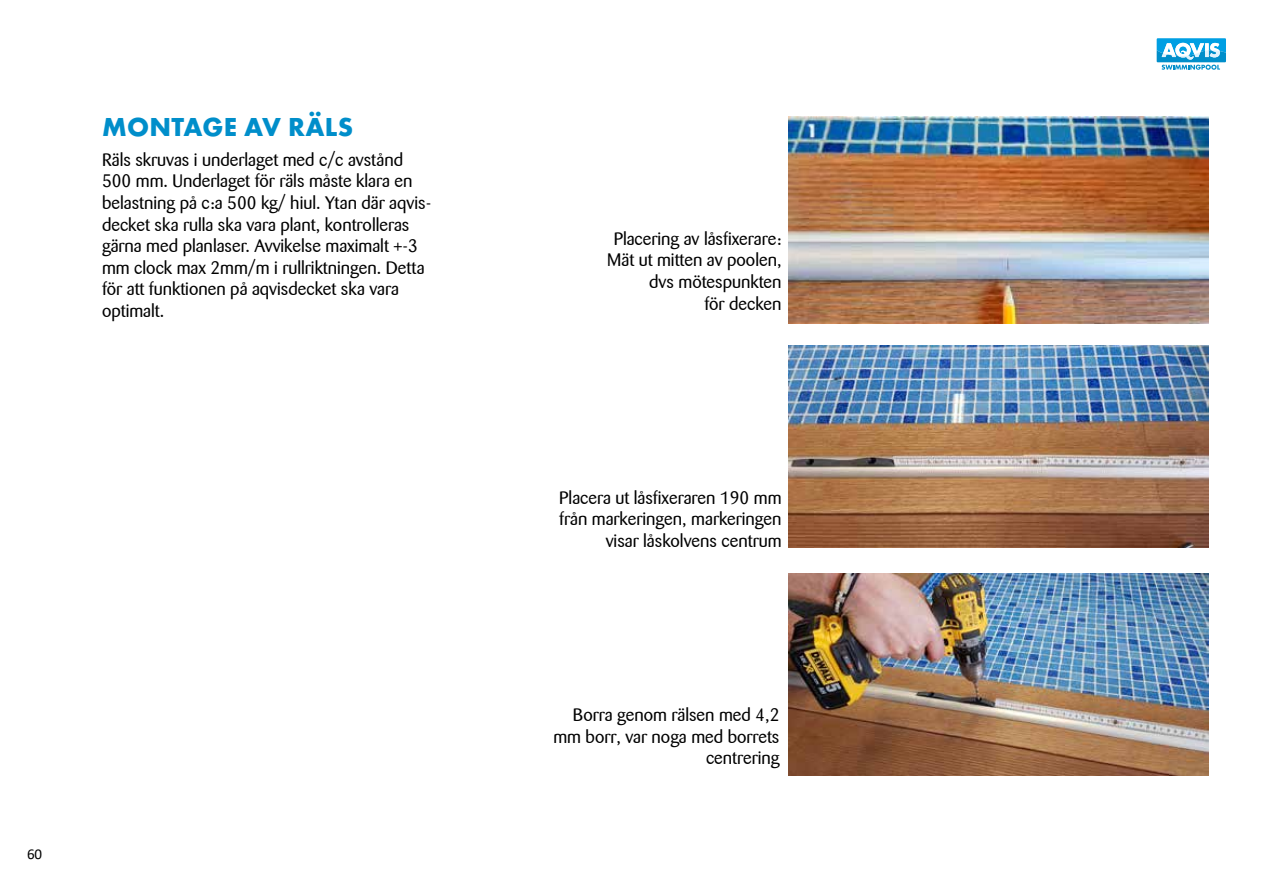
<style>
.page{position:relative;width:1263px;height:893px;background:#fff}
.page>*{position:absolute;margin:0;border:0;box-sizing:border-box;transform-origin:0 0}
.t1{font:700 27px "Function Pro";letter-spacing:.01em;color:#008eca}
.t2{font:18px/21.6px "Barmeno";color:#000;text-align:right}
.t3{font:15px "Calibri";color:#000}
</style>
<div class="page">
<svg style="left:1157px;top:38px;width:69px;height:32px"></svg>
<img style="left:789px;top:116px;width:420px;height:207px">
<img style="left:789px;top:345px;width:420px;height:202px">
<img style="left:789px;top:574px;width:420px;height:202px">
<h1 class="t1" style="left:102px;top:110px;width:253px">MONTAGE AV RÄLS</h1>
<p class="t2" style="left:102px;top:149px;width:331px;text-align:left">Räls skruvas i underlaget med c/c avstånd 500 mm. Underlaget för räls måste klara en belastning på c:a 500 kg/ hiul. Ytan där aqvis&shy;decket ska rulla ska vara plant, kontrolleras gärna med planlaser. Avvikelse maximalt +-3 mm clock max 2mm/m i rullriktningen. Detta för att funktionen på aqvisdecket ska vara optimalt.</p>
<p class="t3" style="left:27px;top:843px;width:17px">60</p>
<p class="t2" style="left:607px;top:228px;width:176px">Placering av låsfixerare:<br>Mät ut mitten av poolen, dvs mötespunkten<br>för decken</p>
<p class="t2" style="left:559px;top:487px;width:224px">Placera ut låsfixeraren 190 mm från markeringen, markeringen visar låskolvens centrum</p>
<p class="t2" style="left:553px;top:704px;width:228px">Borra genom rälsen med 4,2 mm borr, var noga med borrets centrering</p>
</div>
